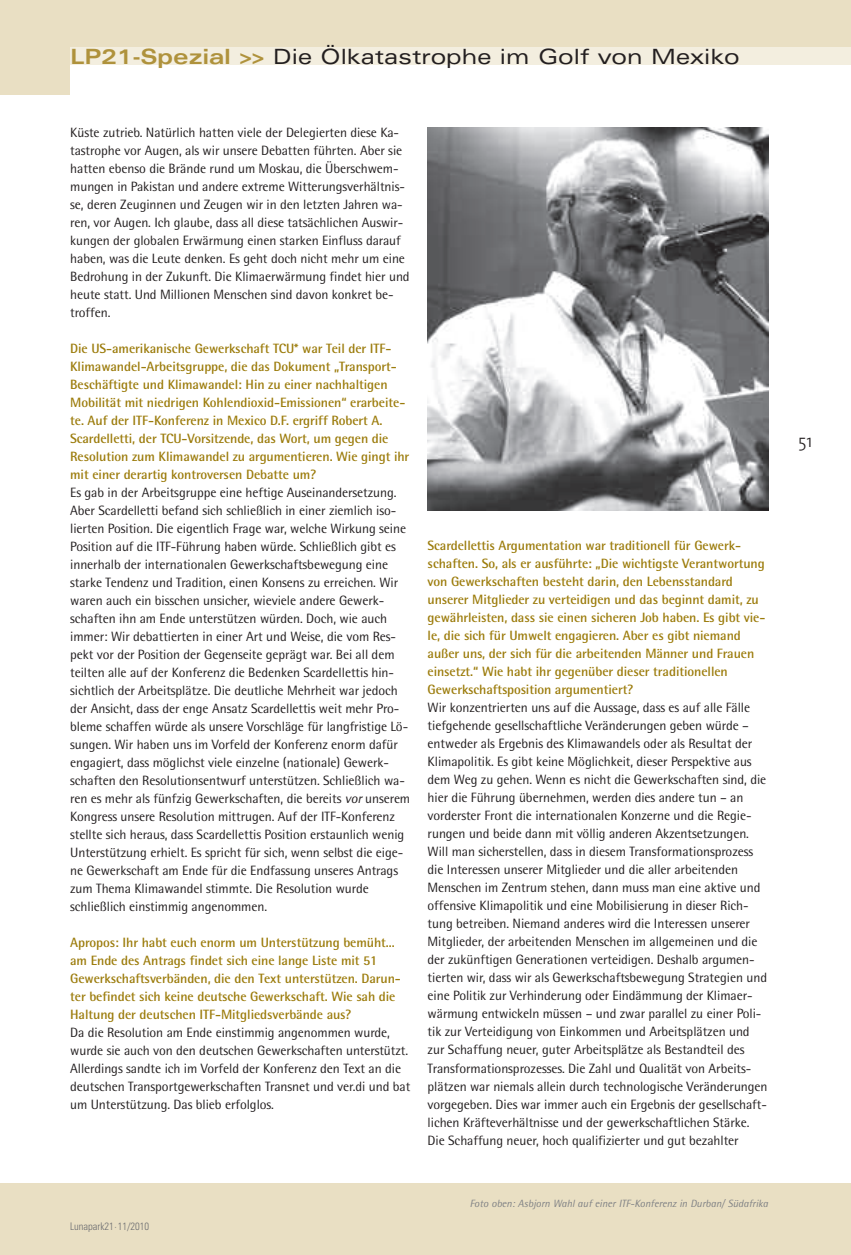
<style>
.page{position:relative;width:851px;height:1255px;background:#fff}
.page>*{position:absolute;margin:0;border:0;box-sizing:border-box;transform-origin:0 0}
.t1{font:expanded 21px "Univers";color:#231f20}
.t2{font:300 18px "The Sans";color:#231f20}
.t3{font:13.5px/18px "Rotis Semi Sans";letter-spacing:-.005em;color:#231f20}
.t4{font:700 13.5px/18px "Rotis Semi Sans";letter-spacing:-.005em;color:#9c7c0c}
.t5{font:italic 10.5px "Rotis Semi Sans";color:#808285}
.t6{font:300 condensed 10.5px "Univers";color:#6c6d70}
.s1{font-weight:700;color:#af923c}
.s2{font-style:italic}
</style>
<div class="page">
<div style="left:0;top:0;width:850px;height:1254px;background:#e9dfc3"></div>
<div style="left:0;top:96px;width:850px;height:1086px;background:#fff"></div>
<div style="left:70px;top:64px;width:780px;height:32px;background:#fff"></div>
<div style="left:70px;top:48px;width:780px;height:17px;background:#f3eedf"></div>
<img style="left:427px;top:128px;width:340px;height:382px">
<h1 class="t1" style="left:70px;top:49px;width:670px"><span class="s1">LP21-Spezial &gt;&gt;</span> Die Ölkatastrophe im Golf von Mexiko</h1>
<p class="t3" style="left:70px;top:125px;width:341px">Küste zutrieb. Natürlich hatten viele der Delegierten diese Ka&shy;tastrophe vor Augen, als wir unsere Debatten führten. Aber sie hatten ebenso die Brände rund um Moskau, die Überschwem&shy;mungen in Pakistan und andere extreme Witterungsverhältnis&shy;se, deren Zeuginnen und Zeugen wir in den letzten Jahren wa&shy;ren, vor Augen. Ich glaube, dass all diese tatsächlichen Auswir&shy;kungen der globalen Erwärmung einen starken Einfluss darauf haben, was die Leute denken. Es geht doch nicht mehr um eine Bedrohung in der Zukunft. Die Klimaerwärmung findet hier und heute statt. Und Millionen Menschen sind davon konkret be&shy;troffen.</p>
<p class="t4" style="left:70px;top:341px;width:340px">Die US-amerikanische Gewerkschaft TCU* war Teil der ITF-Klimawandel-Arbeitsgruppe, die das Dokument „Transport-Beschäftigte und Klimawandel: Hin zu einer nachhaltigen Mobilität mit niedrigen Kohlendioxid-Emissionen“ erarbeite&shy;te. Auf der ITF-Konferenz in Mexico D.F. ergriff Robert A.<br>Scardelletti, der TCU-Vorsitzende, das Wort, um gegen die Resolution zum Klimawandel zu argumentieren. Wie gingt ihr mit einer derartig kontroversen Debatte um?</p>
<p class="t3" style="left:70px;top:485px;width:341px">Es gab in der Arbeitsgruppe eine heftige Auseinandersetzung.<br>Aber Scardelletti befand sich schließlich in einer ziemlich iso&shy;lierten Position. Die eigentlich Frage war, welche Wirkung seine Position auf die ITF-Führung haben würde. Schließlich gibt es innerhalb der internationalen Gewerkschaftsbewegung eine starke Tendenz und Tradition, einen Konsens zu erreichen. Wir waren auch ein bisschen unsicher, wieviele andere Gewerk&shy;schaften ihn am Ende unterstützen würden. Doch, wie auch immer: Wir debattierten in einer Art und Weise, die vom Res&shy;pekt vor der Position der Gegenseite geprägt war. Bei all dem teilten alle auf der Konferenz die Bedenken Scardellettis hin&shy;sichtlich der Arbeitsplätze. Die deutliche Mehrheit war jedoch der Ansicht, dass der enge Ansatz Scardellettis weit mehr Pro&shy;bleme schaffen würde als unsere Vorschläge für langfristige Lö&shy;sungen. Wir haben uns im Vorfeld der Konferenz enorm dafür engagiert, dass möglichst viele einzelne (nationale) Gewerk&shy;schaften den Resolutionsentwurf unterstützen. Schließlich wa&shy;ren es mehr als fünfzig Gewerkschaften, die bereits <span class="s2">vor</span> unserem Kongress unsere Resolution mittrugen. Auf der ITF-Konferenz stellte sich heraus, dass Scardellettis Position erstaunlich wenig Unterstützung erhielt. Es spricht für sich, wenn selbst die eige&shy;ne Gewerkschaft am Ende für die Endfassung unseres Antrags zum Thema Klimawandel stimmte. Die Resolution wurde schließlich einstimmig angenommen.</p>
<p class="t4" style="left:70px;top:935px;width:332px">Apropos: Ihr habt euch enorm um Unterstützung bemüht... am Ende des Antrags findet sich eine lange Liste mit 51<br>Gewerkschaftsverbänden, die den Text unterstützen. Darun&shy;ter befindet sich keine deutsche Gewerkschaft. Wie sah die Haltung der deutschen ITF-Mitgliedsverbände aus?</p>
<p class="t3" style="left:70px;top:1025px;width:341px">Da die Resolution am Ende einstimmig angenommen wurde, wurde sie auch von den deutschen Gewerkschaften unterstützt.<br>Allerdings sandte ich im Vorfeld der Konferenz den Text an die deutschen Transportgewerkschaften Transnet und ver.di und bat um Unterstützung. Das blieb erfolglos.</p>
<p class="t4" style="left:427px;top:538px;width:339px">Scardellettis Argumentation war traditionell für Gewerk&shy;schaften. So, als er ausführte: „Die wichtigste Verantwortung von Gewerkschaften besteht darin, den Lebensstandard unserer Mitglieder zu verteidigen und das beginnt damit, zu gewährleisten, dass sie einen sicheren Job haben. Es gibt vie&shy;le, die sich für Umwelt engagieren. Aber es gibt niemand außer uns, der sich für die arbeitenden Männer und Frauen einsetzt.“ Wie habt ihr gegenüber dieser traditionellen Gewerkschaftsposition argumentiert?</p>
<p class="t3" style="left:427px;top:700px;width:341px">Wir konzentrierten uns auf die Aussage, dass es auf alle Fälle tiefgehende gesellschaftliche Veränderungen geben würde – entweder als Ergebnis des Klimawandels oder als Resultat der Klimapolitik. Es gibt keine Möglichkeit, dieser Perspektive aus dem Weg zu gehen. Wenn es nicht die Gewerkschaften sind, die hier die Führung übernehmen, werden dies andere tun – an vorderster Front die internationalen Konzerne und die Regie&shy;rungen und beide dann mit völlig anderen Akzentsetzungen.<br>Will man sicherstellen, dass in diesem Transformationsprozess die Interessen unserer Mitglieder und die aller arbeitenden Menschen im Zentrum stehen, dann muss man eine aktive und offensive Klimapolitik und eine Mobilisierung in dieser Rich&shy;tung betreiben. Niemand anderes wird die Interessen unserer Mitglieder, der arbeitenden Menschen im allgemeinen und die der zukünftigen Generationen verteidigen. Deshalb argumen&shy;tierten wir, dass wir als Gewerkschaftsbewegung Strategien und eine Politik zur Verhinderung oder Eindämmung der Klimaer&shy;wärmung entwickeln müssen – und zwar parallel zu einer Poli&shy;tik zur Verteidigung von Einkommen und Arbeitsplätzen und zur Schaffung neuer, guter Arbeitsplätze als Bestandteil des Transformationsprozesses. Die Zahl und Qualität von Arbeits&shy;plätzen war niemals allein durch technologische Veränderungen vorgegeben. Dies war immer auch ein Ergebnis der gesellschaft&shy;lichen Kräfteverhältnisse und der gewerkschaftlichen Stärke.<br>Die Schaffung neuer, hoch qualifizierter und gut bezahlter</p>
<p class="t6" style="left:70px;top:1222px;width:80px">Lunapark21·11/2010</p>
<p class="t5" style="left:469px;top:1199px;width:300px">Foto oben: Asbjorn Wahl auf einer ITF-Konferenz in Durban/ Südafrika</p>
<h2 class="t2" style="left:797px;top:433px;width:16px">51</h2>
</div>
